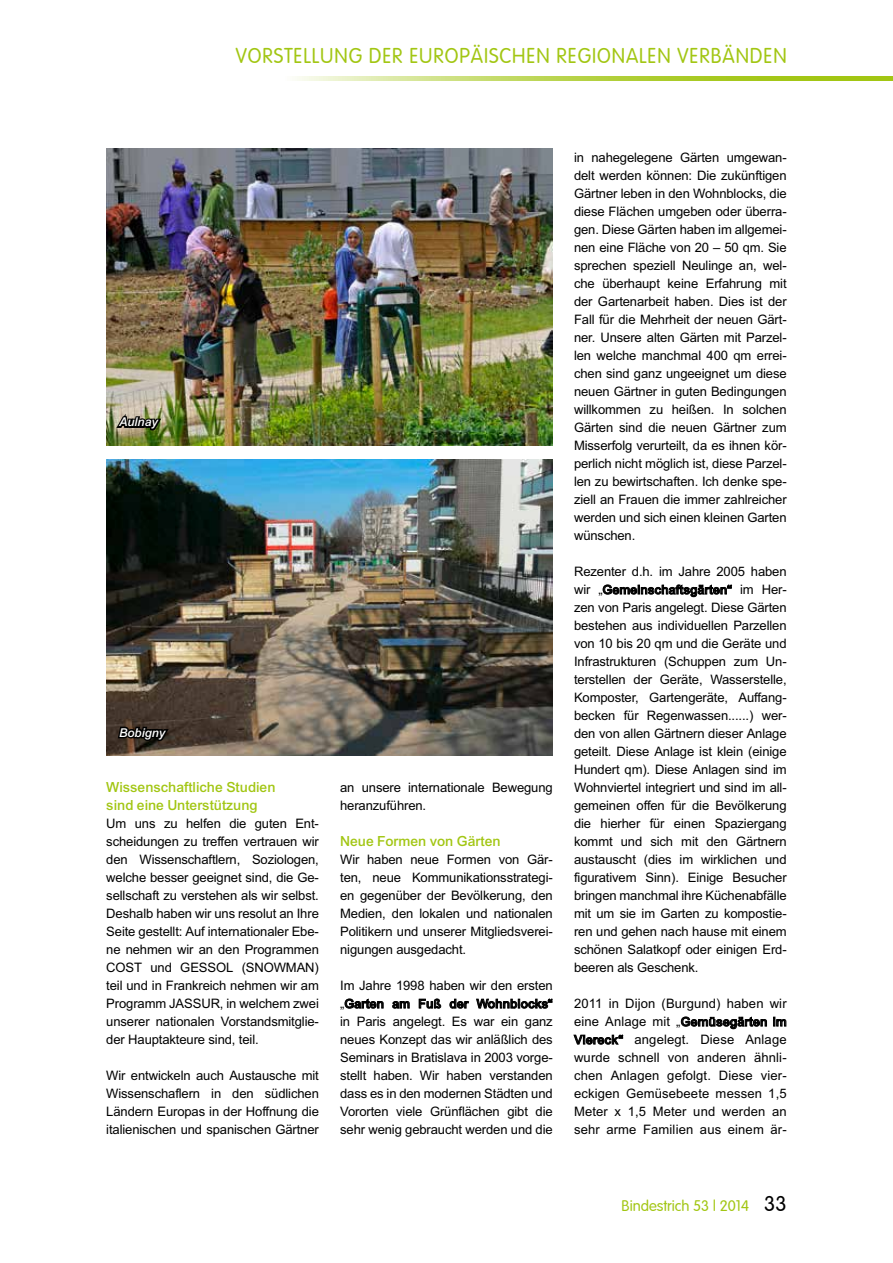
<style>
.page{position:relative;width:893px;height:1263px;background:#fff}
.page>*{position:absolute;margin:0;border:0;box-sizing:border-box;transform-origin:0 0}
.t1{font:21px "Vogue Plain";letter-spacing:.05em;color:#a2c613;scale:.95 1}
.t2{font:15px/18px "Arial Bld";color:#a2c613}
.t3{font:15px "Vogue Plain";color:#a2c613}
.t4{font:13.5px "Arial Bld";letter-spacing:.005em;color:#000}
.t5{font:13.05px/18px "Arial";letter-spacing:-.01em;color:#000;text-align:justify}
.t6{font:13.05px "Arial Bld Itlic";color:#fff}
.s1{font-family:"Arial";font-size:13.05px}
.s2{font-family:"Arial Bld";font-size:13.5px}
.s3{font-size:21px;color:#000}
</style>
<div class="page">
<svg style="left:295px;top:77px;width:598px;height:4px;background:#bcd657"></svg>
<svg style="left:345px;top:999px;width:38px;height:9px"></svg>
<svg style="left:392px;top:1001px;width:18px;height:7px"></svg>
<svg style="left:419px;top:999px;width:22px;height:9px"></svg>
<svg style="left:450px;top:999px;width:19px;height:9px"></svg>
<svg style="left:476px;top:999px;width:77px;height:10px"></svg>
<svg style="left:603px;top:585px;width:129px;height:12px"></svg>
<svg style="left:681px;top:1017px;width:86px;height:12px"></svg>
<svg style="left:773px;top:1017px;width:13px;height:9px"></svg>
<svg style="left:574px;top:1035px;width:49px;height:9px"></svg>
<img style="left:106px;top:149px;width:447px;height:296px">
<img style="left:106px;top:459px;width:447px;height:297px">
<svg style="left:115px;top:405px;width:49px;height:41px;background:#797d53"></svg>
<svg style="left:116px;top:724px;width:55px;height:28px;background:#31271e"></svg>
<h1 class="t1" style="left:236px;top:44px;width:581px">VORSTELLUNG DER EUROPÄISCHEN REGIONALEN VERBÄNDEN</h1>
<p class="t6" style="left:119px;top:413px;width:40px">Aulnay</p>
<p class="t6" style="left:119px;top:724px;width:48px">Bobigny</p>
<p class="t2" style="left:106px;top:779px;width:171px">Wissenschaftliche Studien sind eine Unterstützung</p>
<p class="t5" style="left:106px;top:815px;width:214px">Um uns zu helfen die guten Ent&shy;scheidungen zu treffen vertrauen wir den Wissenschaftlern, Soziologen, welche besser geeignet sind, die Ge&shy;sellschaft zu verstehen als wir selbst.<br>Deshalb haben wir uns resolut an Ihre Seite gestellt: Auf internationaler Ebe&shy;ne nehmen wir an den Programmen COST und GESSOL (SNOWMAN) teil und in Frankreich nehmen wir am Programm JASSUR, in welchem zwei unserer nationalen Vorstandsmitglie&shy;der Hauptakteure sind, teil.</p>
<p class="t5" style="left:106px;top:1067px;width:214px">Wir entwickeln auch Austausche mit Wissenschaflern in den südlichen Ländern Europas in der Hoffnung die italienischen und spanischen Gärtner</p>
<p class="t5" style="left:340px;top:779px;width:214px">an unsere internationale Bewegung heranzuführen.</p>
<p class="t2" style="left:340px;top:833px;width:162px">Neue Formen von Gärten</p>
<p class="t5" style="left:340px;top:851px;width:214px">Wir haben neue Formen von Gär&shy;ten, neue Kommunikationsstrategi&shy;en gegenüber der Bevölkerung, den Medien, den lokalen und nationalen Politikern und unserer Mitgliedsverei&shy;nigungen ausgedacht.</p>
<p class="t5" style="left:340px;top:977px;width:214px">Im Jahre 1998 haben wir den ersten</p>
<p class="t4" style="left:340px;top:995px;width:214px"><span class="s1">„</span>Garten am Fuß der Wohnblocks“</p>
<p class="t5" style="left:340px;top:1013px;width:214px">in Paris angelegt. Es war ein ganz neues Konzept das wir anläßlich des Seminars in Bratislava in 2003 vorge&shy;stellt haben. Wir haben verstanden dass es in den modernen Städten und Vororten viele Grünflächen gibt die sehr wenig gebraucht werden und die</p>
<p class="t5" style="left:574px;top:149px;width:214px">in nahegelegene Gärten umgewan&shy;delt werden können: Die zukünftigen Gärtner leben in den Wohnblocks, die diese Flächen umgeben oder überra&shy;gen. Diese Gärten haben im allgemei&shy;nen eine Fläche von 20 – 50 qm. Sie sprechen speziell Neulinge an, wel&shy;che überhaupt keine Erfahrung mit der Gartenarbeit haben. Dies ist der Fall für die Mehrheit der neuen Gärt&shy;ner. Unsere alten Gärten mit Parzel&shy;len welche manchmal 400 qm errei&shy;chen sind ganz ungeeignet um diese neuen Gärtner in guten Bedingungen willkommen zu heißen. In solchen Gärten sind die neuen Gärtner zum Misserfolg verurteilt, da es ihnen kör&shy;perlich nicht möglich ist, diese Parzel&shy;len zu bewirtschaften. Ich denke spe&shy;ziell an Frauen die immer zahlreicher werden und sich einen kleinen Garten wünschen.</p>
<p class="t5" style="left:574px;top:563px;width:214px">Rezenter d.h. im Jahre 2005 haben</p>
<p class="t4" style="left:574px;top:581px;width:214px"><span class="s1">wir „</span>Gemeinschaftsgärten“ <span class="s1">im Her-</span></p>
<p class="t5" style="left:574px;top:599px;width:214px">zen von Paris angelegt. Diese Gärten bestehen aus individuellen Parzellen von 10 bis 20 qm und die Geräte und Infrastrukturen (Schuppen zum Un&shy;terstellen der Geräte, Wasserstelle, Komposter, Gartengeräte, Auffang&shy;becken für Regenwassen......) wer&shy;den von allen Gärtnern dieser Anlage geteilt. Diese Anlage ist klein (einige Hundert qm). Diese Anlagen sind im Wohnviertel integriert und sind im all&shy;gemeinen offen für die Bevölkerung die hierher für einen Spaziergang kommt und sich mit den Gärtnern austauscht (dies im wirklichen und figurativem Sinn). Einige Besucher bringen manchmal ihre Küchenabfälle mit um sie im Garten zu kompostie&shy;ren und gehen nach hause mit einem schönen Salatkopf oder einigen Erd&shy;beeren als Geschenk.</p>
<p class="t5" style="left:574px;top:995px;width:214px">2011 in Dijon (Burgund) haben wir eine Anlage mit „<span class="s2">Gemüsegärten im Viereck“</span> angelegt. Diese Anlage wurde schnell von anderen ähnli&shy;chen Anlagen gefolgt. Diese vier&shy;eckigen Gemüsebeete messen 1,5<br>Meter x 1,5 Meter und werden an sehr arme Familien aus einem är-</p>
<p class="t3" style="left:622px;top:1197px;width:167px">Bindestrich 53 | 2014 <span class="s3">33</span></p>
</div>
